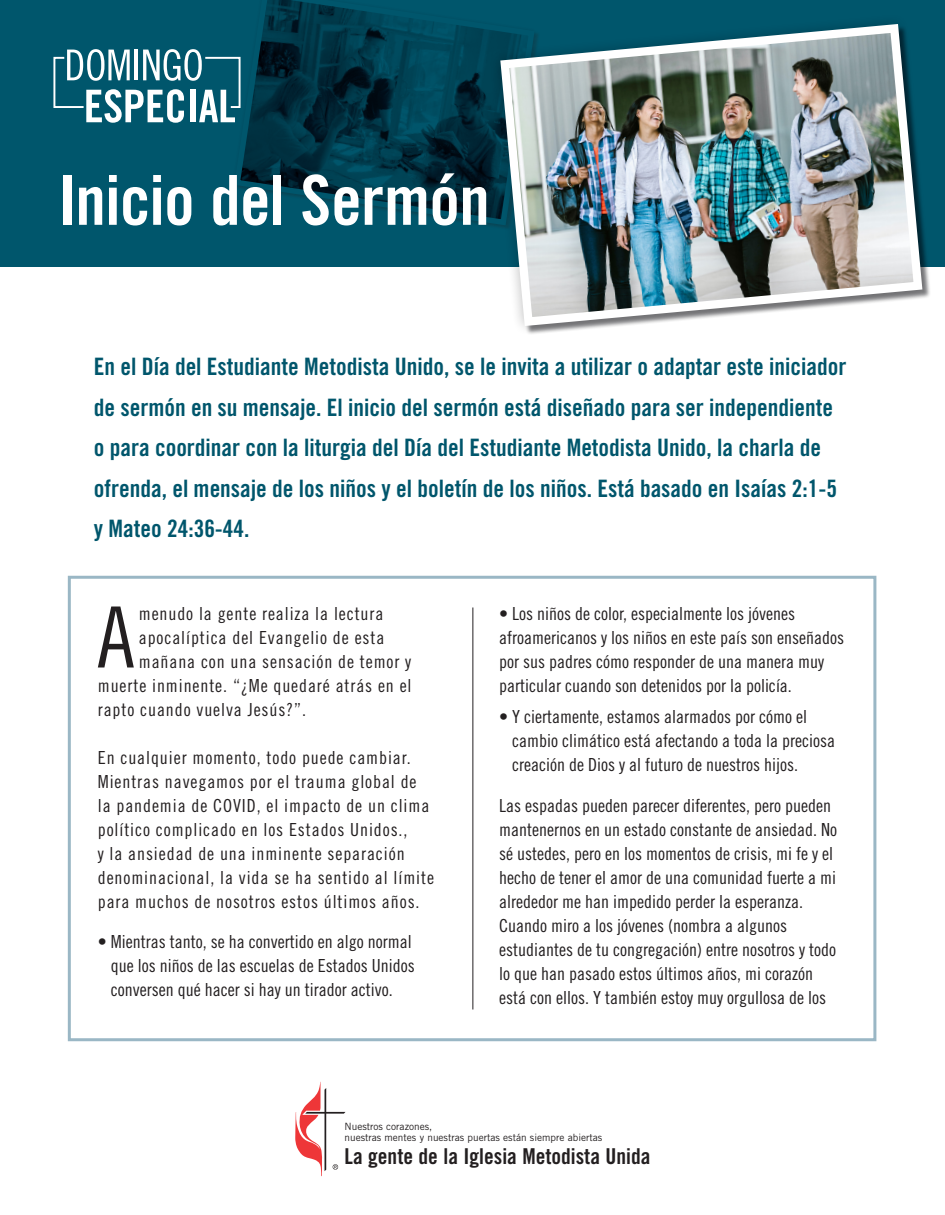
<style>
.page{position:relative;width:945px;height:1215px;background:#fff}
.page>*{position:absolute;margin:0;border:0;box-sizing:border-box;transform-origin:0 0}
._2020_KIT_Body_Text{font:84.45px "Trade Gothic LT Std Cn 18";color:#231f20}
.t1{font:69px "Trade Gothic LT Std Bd Cn 20";letter-spacing:-.01em;color:#fff}
._2020_KIT_Intro{font:24px/40.5px "Trade Gothic LT Std Bd Cn 20";color:#00566c}
.t2{font:21.9px "Trade Gothic Bold Cond Twenty";color:#231f20}
._2020_KIT_Body_Text-2{font:18px/24px "Trade Gothic LT Std Cn 18";color:#231f20}
._2020_KIT_Body_Text-3{font:18px/24px "Trade Gothic LT Std Cn 18";letter-spacing:.05em;color:#231f20}
.t3{font:10.05px/10.8px "Trade Gothic LT Std";color:#231f20}
</style>
<div class="page">
<div style="left:0;top:0;width:945px;height:266px;background:#00566c"></div>
<div style="left:68px;top:576px;width:808px;height:465px;border:3px solid #9ab7c5"></div>
<hr style="left:472px;top:608px;width:1px;height:402px;background:#231f20">
<svg style="left:237px;top:0;width:250px;height:225px"></svg>
<svg style="left:487px;top:30px;width:449px;height:304px"></svg>
<img style="left:496px;top:24px;width:431px;height:307px">
<svg style="left:53px;top:49px;width:188px;height:74px"></svg>
<svg style="left:295px;top:1082px;width:51px;height:94px"></svg>
<p class="t1" style="left:57px;top:158px;width:434px">Inicio del Sermón</p>
<p class="_2020_KIT_Intro" style="left:94px;top:346px;width:754px">En el Día del Estudiante Metodista Unido, se le invita a utilizar o adaptar este iniciador de sermón en su mensaje. El inicio del sermón está diseñado para ser independiente o para coordinar con la liturgia del Día del Estudiante Metodista Unido, la charla de ofrenda, el mensaje de los niños y el boletín de los niños. Está basado en Isaías 2:1-5 y Mateo 24:36-44.</p>
<p class="_2020_KIT_Body_Text" style="left:97px;top:587px;width:39px">A</p>
<p class="_2020_KIT_Body_Text-3" style="left:139px;top:601px;width:246px">menudo la gente realiza la lectura</p>
<p class="_2020_KIT_Body_Text-3" style="left:139px;top:625px;width:247px">apocalíptica del Evangelio de esta</p>
<p class="_2020_KIT_Body_Text-3" style="left:139px;top:649px;width:274px">mañana con una sensación de temor y</p>
<p class="_2020_KIT_Body_Text-3" style="left:98px;top:673px;width:315px">muerte inminente. “¿Me quedaré atrás en el</p>
<p class="_2020_KIT_Body_Text-3" style="left:98px;top:697px;width:210px">rapto cuando vuelva Jesús?”.</p>
<p class="_2020_KIT_Body_Text-3" style="left:98px;top:745px;width:338px">En cualquier momento, todo puede cambiar.<br>Mientras navegamos por el trauma global de<br>la pandemia de COVID, el impacto de un clima político complicado en los Estados Unidos.,<br>y la ansiedad de una inminente separación denominacional, la vida se ha sentido al límite para muchos de nosotros estos últimos años.</p>
<p class="_2020_KIT_Body_Text-2" style="left:111px;top:929px;width:305px;text-indent:-13px">• Mientras tanto, se ha convertido en algo normal que los niños de las escuelas de Estados Unidos conversen qué hacer si hay un tirador activo.</p>
<p class="_2020_KIT_Body_Text-2" style="left:499px;top:601px;width:346px">• Los niños de color, especialmente los jóvenes afroamericanos y los niños en este país son enseñados por sus padres cómo responder de una manera muy particular cuando son detenidos por la policía.</p>
<p class="_2020_KIT_Body_Text-2" style="left:512px;top:704px;width:324px;text-indent:-13px">• Y ciertamente, estamos alarmados por cómo el cambio climático está afectando a toda la preciosa creación de Dios y al futuro de nuestros hijos.</p>
<p class="_2020_KIT_Body_Text-2" style="left:499px;top:793px;width:339px">Las espadas pueden parecer diferentes, pero pueden mantenernos en un estado constante de ansiedad. No sé ustedes, pero en los momentos de crisis, mi fe y el hecho de tener el amor de una comunidad fuerte a mi alrededor me han impedido perder la esperanza.</p>
<p class="_2020_KIT_Body_Text-2" style="left:499px;top:913px;width:338px">Cuando miro a los jóvenes (nombra a algunos estudiantes de tu congregación) entre nosotros y todo lo que han pasado estos últimos años, mi corazón está con ellos. Y también estoy muy orgullosa de los</p>
<p class="t3" style="left:345px;top:1121px;width:259px">Nuestros corazones,<br>nuestras mentes y nuestras puertas están siempre abiertas</p>
<p class="t2" style="left:345px;top:1143px;width:307px">La gente de la Iglesia Metodista Unida</p>
</div>
